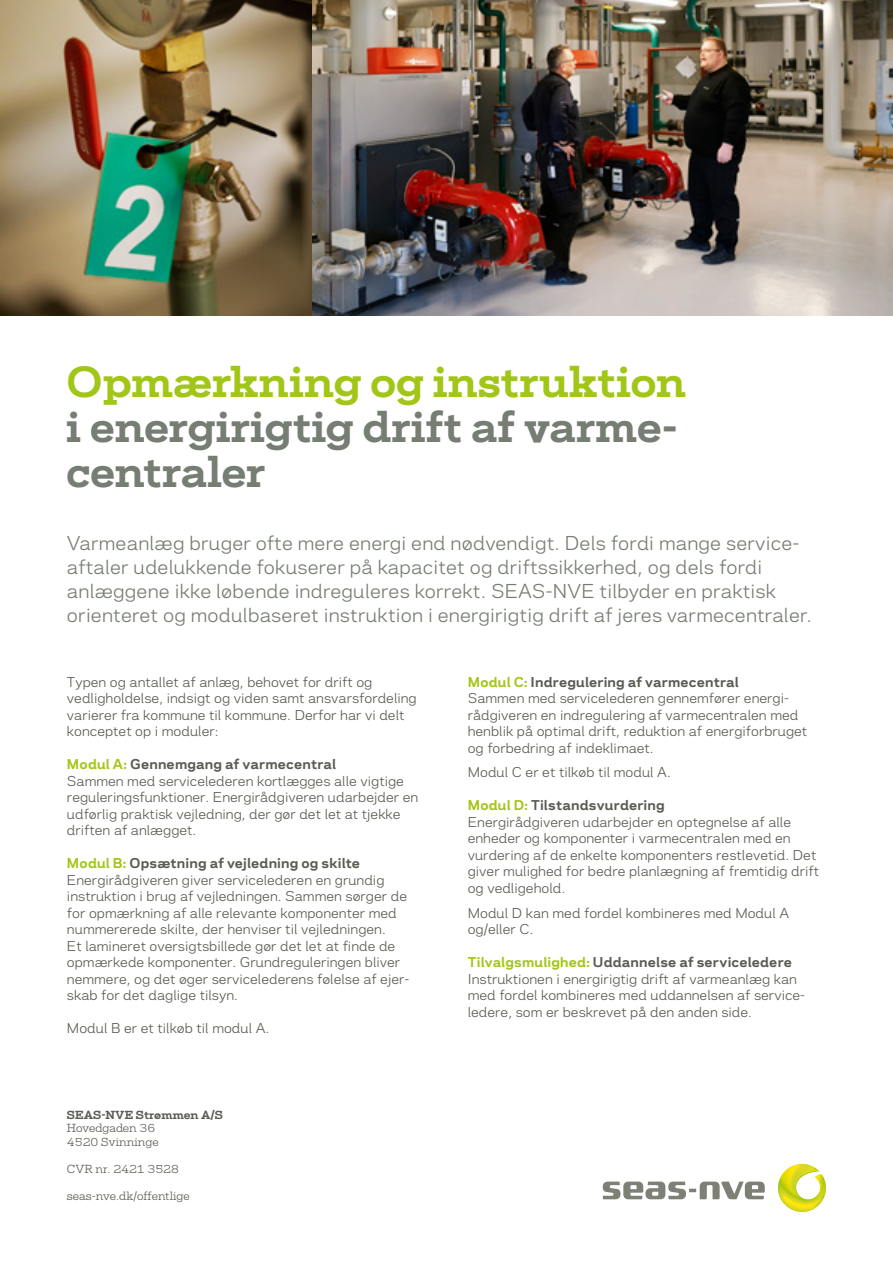
<style>
.page{position:relative;width:893px;height:1263px;background:#fff}
.page>*{position:absolute;margin:0;border:0;box-sizing:border-box;transform-origin:0 0}
.t1{font:700 39px/45px "SEASNVE Slab";letter-spacing:-.01em;color:#767d73}
.t2{font:700 39px "SEASNVE Slab";letter-spacing:-.01em;color:#a2c617}
.t3{font:18px/24px "SEASNVE Sans";letter-spacing:.01em;color:#767d73}
.Brød{font:12.75px/16.5px "SEASNVE Sans";color:#5a5b53}
.Ml_rubrik{font:700 12.75px "SEASNVE Sans";letter-spacing:.015em;color:#5a5b53}
.t4{font:10.5px "SEASNVE Slab";color:#5a5b53}
.t5{font:700 10.5px "SEASNVE Slab";color:#5a5b53}
.t6{font:10.5px "SEASNVE Slab";letter-spacing:-.02em;color:#5a5b53}
.s1{color:#a2c617}
</style>
<div class="page">
<svg style="left:778px;top:1164px;width:48px;height:48px"></svg>
<svg style="left:603px;top:1181px;width:162px;height:18px"></svg>
<img style="left:0;top:0;width:313px;height:316px">
<img style="left:313px;top:0;width:580px;height:316px">
<p class="t2" style="left:66px;top:356px;width:621px">Opmærkning og instruktion</p>
<p class="t1" style="left:66px;top:403px;width:613px">i energirigtig drift af varme&shy;centraler</p>
<p class="t3" style="left:67px;top:530px;width:746px">Varmeanlæg bruger ofte mere energi end nødvendigt. Dels fordi mange service&shy;aftaler udelukkende fokuserer på kapacitet og driftssikkerhed, og dels fordi anlæggene ikke løbende indreguleres korrekt. SEAS-NVE tilbyder en praktisk orienteret og modulbaseret instruktion i energirigtig drift af jeres varmecentraler.</p>
<p class="Brød" style="left:67px;top:673px;width:351px">Typen og antallet af anlæg, behovet for drift og vedligholdelse, indsigt og viden samt ansvarsfordeling varierer fra kommune til kommune. Derfor har vi delt konceptet op i moduler:</p>
<p class="Ml_rubrik" style="left:67px;top:756px;width:271px"><span class="s1">Modul A:</span> Gennemgang af varmecentral</p>
<p class="Brød" style="left:67px;top:772px;width:353px">Sammen med servicelederen kortlægges alle vigtige reguleringsfunktioner. Energirådgiveren udarbejder en udførlig praktisk vejledning, der gør det let at tjekke driften af anlægget.</p>
<p class="Ml_rubrik" style="left:67px;top:855px;width:295px"><span class="s1">Modul B:</span> Opsætning af vejledning og skilte</p>
<p class="Brød" style="left:67px;top:871px;width:344px">Energirådgiveren giver servicelederen en grundig instruktion i brug af vejledningen. Sammen sørger de for opmærkning af alle relevante komponenter med nummererede skilte, der henviser til vejledningen.<br>Et lamineret oversigtsbillede gør det let at finde de opmærkede komponenter. Grundreguleringen bliver nemmere, og det øger servicelederens følelse af ejer&shy;skab for det daglige tilsyn.</p>
<p class="Brød" style="left:67px;top:1020px;width:204px">Modul B er et tilkøb til modul A.</p>
<p class="t5" style="left:67px;top:1108px;width:158px">SEAS-NVE Strømmen A/S</p>
<p class="t6" style="left:67px;top:1121px;width:90px">Hovedgaden 36</p>
<p class="t4" style="left:67px;top:1135px;width:93px">4520 Svinninge</p>
<p class="t4" style="left:67px;top:1162px;width:114px">CVR nr. 2421 3528</p>
<p class="t4" style="left:67px;top:1189px;width:124px">seas-nve.dk/offentlige</p>
<p class="Ml_rubrik" style="left:468px;top:673px;width:273px"><span class="s1">Modul C:</span> Indregulering af varmecentral</p>
<p class="Brød" style="left:468px;top:690px;width:341px">Sammen med servicelederen gennemfører energi&shy;rådgiveren en indregulering af varmecentralen med henblik på optimal drift, reduktion af energiforbruget og forbedring af indeklimaet.</p>
<p class="Brød" style="left:468px;top:764px;width:205px">Modul C er et tilkøb til modul A.</p>
<p class="Ml_rubrik" style="left:468px;top:797px;width:199px"><span class="s1">Modul D:</span> Tilstandsvurdering</p>
<p class="Brød" style="left:468px;top:814px;width:353px">Energirådgiveren udarbejder en optegnelse af alle enheder og komponenter i varmecentralen med en vurdering af de enkelte komponenters restlevetid. Det giver mulighed for bedre planlægning af fremtidig drift og vedligehold.</p>
<p class="Brød" style="left:468px;top:904px;width:323px">Modul D kan med fordel kombineres med Modul A og/eller C.</p>
<p class="Ml_rubrik" style="left:468px;top:954px;width:326px"><span class="s1">Tilvalgsmulighed:</span> Uddannelse af serviceledere</p>
<p class="Brød" style="left:468px;top:970px;width:338px">Instruktionen i energirigtig drift af varmeanlæg kan med fordel kombineres med uddannelsen af service&shy;ledere, som er beskrevet på den anden side.</p>
</div>
